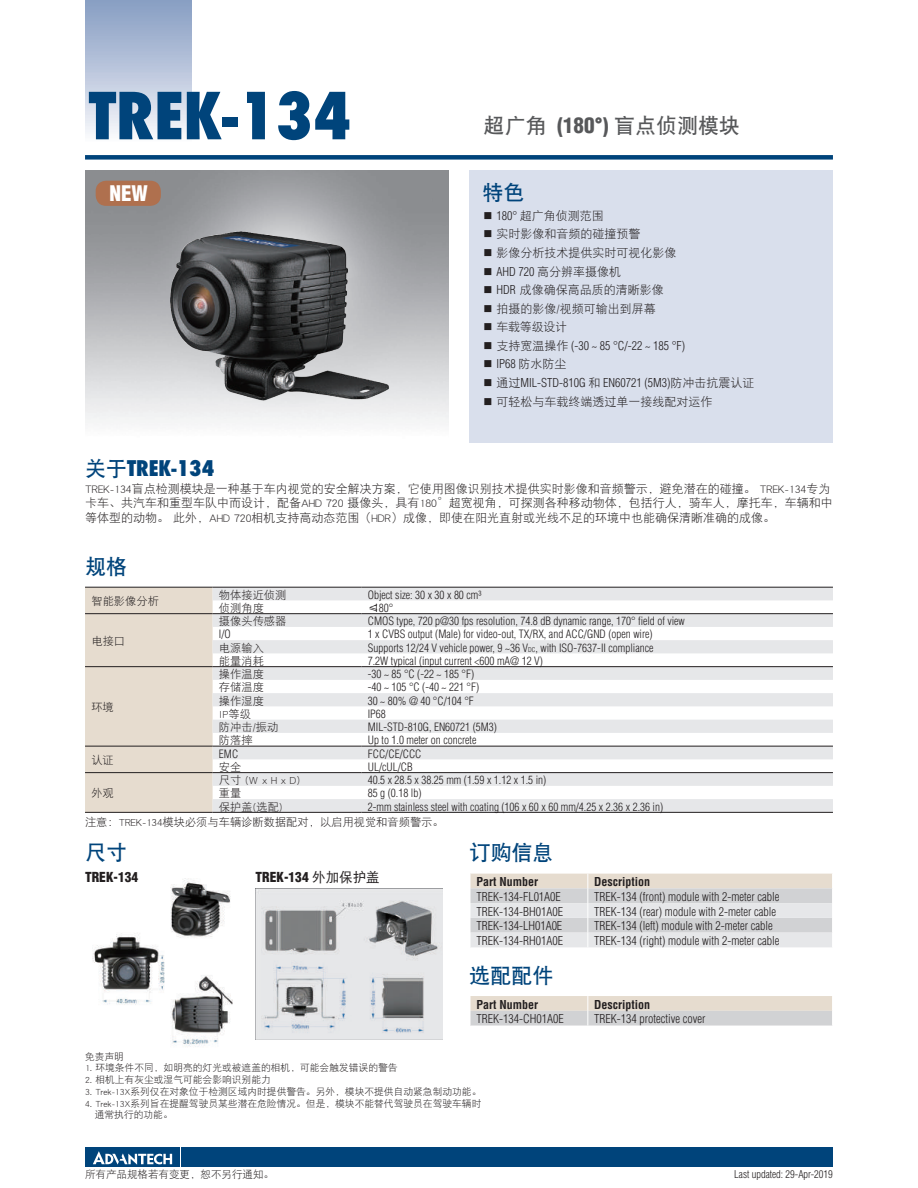
<style>
.page{position:relative;width:918px;height:1188px;background:#fff}
.page>*{position:absolute;margin:0;border:0;box-sizing:border-box;transform-origin:0 0}
.t1{font:800 condensed 63px "Futura";color:#00447b}
.t2{font:21px "DFP Hei W7";color:#57585a}
.t3{font:21px "DFP Hei W7";color:#00447b}
.t4{font:800 condensed 21px "Futura";color:#00447b}
.t5{font:900 condensed 21px "Helvetica";color:#fff}
.t6{font:900 condensed 13.5px "Helvetica";color:#231f20}
.t7{font:300 condensed 12px "Helvetica";color:#231f20}
.t8{font:12px/14.4px "DFP Hei W3";color:#231f20}
.t9{font:700 condensed 12px "Helvetica";color:#231f20}
.t10{font:300 condensed 11.25px "Helvetica";color:#231f20}
.t11{font:11.25px "DFP Hei W3";color:#231f20}
.t12{font:300 condensed 10.5px "Helvetica";color:#231f20}
.t13{font:10.5px "DFP Hei W3";color:#231f20}
.t14{font:9.75px/11.7px "DFP Hei W3";color:#231f20}
.s1{font-family:"Helvetica";font-weight:900;font-stretch:condensed}
.s2{font-family:"Helvetica";font-weight:300;font-stretch:condensed}
.s3{font-family:"DFP Hei W3";font-weight:400;font-stretch:normal}
.s4{font-family:"DFP Hei W7";font-weight:400;font-stretch:normal}
.s5{font-size:6.6px}
.s6{font-family:"DFP Hei W5";font-weight:400;font-stretch:normal}
</style>
<div class="page">
<div style="left:85px;top:155px;width:748px;height:5px;background:#00447b"></div>
<div style="left:85px;top:0;width:106px;height:143px;background:linear-gradient(to bottom,#849bc1,#f9fafc)"></div>
<div style="left:182px;top:1147px;width:651px;height:20px;background:#00447b"></div>
<div style="left:85px;top:1147px;width:95px;height:20px;background:#00447b"></div>
<svg style="left:93px;top:1151px;width:79px;height:14px"></svg>
<div style="left:470px;top:170px;width:363px;height:272px;background:#d9dfec"></div>
<img style="left:85px;top:170px;width:363px;height:253px">
<div style="left:85px;top:588px;width:128px;height:224px;background:#e6dccf"></div>
<svg style="left:213px;top:588px;width:620px;height:224px;fill:#e7e8ea"></svg>
<hr style="left:85px;top:587px;width:128px;height:1px;background:#231f20">
<hr style="left:213px;top:587px;width:148px;height:1px;background:#231f20">
<hr style="left:361px;top:587px;width:472px;height:1px;background:#231f20">
<hr style="left:85px;top:613px;width:128px;height:1px;background:#231f20">
<hr style="left:213px;top:613px;width:148px;height:1px;background:#231f20">
<hr style="left:361px;top:613px;width:472px;height:1px;background:#231f20">
<hr style="left:85px;top:666px;width:128px;height:1px;background:#231f20">
<hr style="left:85px;top:746px;width:128px;height:1px;background:#231f20">
<hr style="left:213px;top:666px;width:148px;height:1px;background:#231f20">
<hr style="left:361px;top:666px;width:472px;height:1px;background:#231f20">
<hr style="left:213px;top:746px;width:148px;height:1px;background:#231f20">
<hr style="left:361px;top:746px;width:472px;height:1px;background:#231f20">
<hr style="left:85px;top:772px;width:128px;height:1px;background:#231f20">
<hr style="left:85px;top:812px;width:128px;height:1px;background:#231f20">
<hr style="left:213px;top:772px;width:148px;height:1px;background:#231f20">
<hr style="left:361px;top:772px;width:472px;height:1px;background:#231f20">
<hr style="left:213px;top:812px;width:148px;height:1px;background:#231f20">
<hr style="left:361px;top:812px;width:472px;height:1px;background:#231f20">
<svg style="left:470px;top:874px;width:362px;height:73px;background:#dddcdb"></svg>
<svg style="left:470px;top:996px;width:362px;height:30px;background:#dcd7d2"></svg>
<img style="left:133px;top:193px;width:285px;height:230px">
<img style="left:93px;top:879px;width:140px;height:168px">
<img style="left:256px;top:888px;width:187px;height:151px">
<div style="left:96px;top:181px;width:65px;height:25px;background:#af704e;border-radius:10px"></div>
<h1 class="t1" style="left:89px;top:73px;width:264px">TREK-134</h1>
<h2 class="t5" style="left:109px;top:180px;width:40px">NEW</h2>
<h2 class="t2" style="left:484px;top:115px;width:258px">超广角 <span class="s1">(180°)</span> 盲点侦测模块</h2>
<h2 class="t3" style="left:482px;top:182px;width:43px">特色</h2>
<p class="t8" style="left:484px;top:208px;width:122px">■ <span class="s2">180°</span> 超广角侦测范围</p>
<p class="t8" style="left:484px;top:227px;width:158px">■ 实时影像和音频的碰撞预警</p>
<p class="t8" style="left:484px;top:245px;width:194px">■ 影像分析技术提供实时可视化影像</p>
<p class="t8" style="left:484px;top:264px;width:139px">■ <span class="s2">AHD 720</span> 高分辨率摄像机</p>
<p class="t8" style="left:484px;top:282px;width:182px">■ <span class="s2">HDR</span> 成像确保高品质的清晰影像</p>
<p class="t8" style="left:484px;top:301px;width:174px">■ 拍摄的影像/视频可输出到屏幕</p>
<p class="t8" style="left:484px;top:319px;width:85px">■ 车载等级设计</p>
<p class="t7" style="left:484px;top:338px;width:203px">■ <span class="s3">支持宽温操作</span> (-30 ~ 85 °C/-22 ~ 185 °F)</p>
<p class="t7" style="left:484px;top:356px;width:84px">■ IP68 <span class="s3">防水防尘</span></p>
<p class="t7" style="left:484px;top:375px;width:272px">■ <span class="s3">通过</span>MIL-STD-810G <span class="s3">和</span> EN60721 (5M3)<span class="s3">防冲击抗震认证</span></p>
<p class="t8" style="left:484px;top:394px;width:230px">■ 可轻松与车载终端透过单一接线配对运作</p>
<h2 class="t4" style="left:85px;top:454px;width:131px"><span class="s4">关于</span>TREK-134</h2>
<p class="t8" style="left:85px;top:481px;width:749px">TREK-134盲点检测模块是一种基于车内视觉的安全解决方案，它使用图像识别技术提供实时影像和音频警示，避免潜在的碰撞。 TREK-134专为卡车、共汽车和重型车队中而设计，配备AHD 720 摄像头，具有180°超宽视角，可探测各种移动物体，包括行人，骑车人，摩托车，车辆和中等体型的动物。 此外，AHD 720相机支持高动态范围（HDR）成像，即使在阳光直射或光线不足的环境中也能确保清晰准确的成像。</p>
<h2 class="t3" style="left:85px;top:556px;width:43px">规格</h2>
<p class="t11" style="left:91px;top:596px;width:69px">智能影像分析</p>
<p class="t11" style="left:219px;top:589px;width:69px">物体接近侦测</p>
<p class="t10" style="left:368px;top:588px;width:115px">Object size: 30 x 30 x 80 cm³</p>
<p class="t11" style="left:219px;top:602px;width:46px">侦测角度</p>
<p class="t10" style="left:368px;top:601px;width:27px">≤180°</p>
<p class="t11" style="left:91px;top:635px;width:35px">电接口</p>
<p class="t11" style="left:91px;top:702px;width:24px">环境</p>
<p class="t11" style="left:91px;top:755px;width:24px">认证</p>
<p class="t11" style="left:219px;top:616px;width:69px">摄像头传感器</p>
<p class="t10" style="left:368px;top:614px;width:319px">CMOS type, 720 p@30 fps resolution, 74.8 dB dynamic range, 170° field of view</p>
<p class="t10" style="left:219px;top:627px;width:13px">I/O</p>
<p class="t10" style="left:368px;top:627px;width:286px">1 x CVBS output (Male) for video-out, TX/RX, and ACC/GND (open wire)</p>
<p class="t11" style="left:219px;top:642px;width:46px">电源输入</p>
<p class="t10" style="left:368px;top:641px;width:287px">Supports 12/24 V vehicle power, 9 ~36 V<span class="s5">DC</span>, with ISO-7637-II compliance</p>
<p class="t11" style="left:219px;top:655px;width:46px">能量消耗</p>
<p class="t10" style="left:368px;top:654px;width:177px">7.2W typical (input current &lt;600 mA@ 12 V)</p>
<p class="t11" style="left:219px;top:669px;width:46px">操作温度</p>
<p class="t10" style="left:368px;top:667px;width:108px">-30 ~ 85 °C (-22 ~ 185 °F)</p>
<p class="t11" style="left:219px;top:682px;width:46px">存储温度</p>
<p class="t10" style="left:368px;top:680px;width:113px">-40 ~ 105 °C (-40 ~ 221 °F)</p>
<p class="t11" style="left:219px;top:695px;width:46px">操作湿度</p>
<p class="t10" style="left:368px;top:694px;width:108px">30 ~ 80% @ 40 °C/104 °F</p>
<p class="t11" style="left:219px;top:708px;width:34px">IP等级</p>
<p class="t10" style="left:368px;top:707px;width:20px">IP68</p>
<p class="t11" style="left:219px;top:721px;width:61px">防冲击/振动</p>
<p class="t10" style="left:368px;top:720px;width:131px">MIL-STD-810G, EN60721 (5M3)</p>
<p class="t11" style="left:219px;top:735px;width:35px">防落摔</p>
<p class="t10" style="left:368px;top:733px;width:110px">Up to 1.0 meter on concrete</p>
<p class="t10" style="left:219px;top:747px;width:21px">EMC</p>
<p class="t10" style="left:368px;top:747px;width:55px">FCC/CE/CCC</p>
<p class="t11" style="left:219px;top:761px;width:24px">安全</p>
<p class="t10" style="left:368px;top:760px;width:47px">UL/cUL/CB</p>
<p class="t11" style="left:219px;top:774px;width:83px">尺寸 (W x H x D)</p>
<p class="t10" style="left:368px;top:773px;width:180px">40.5 x 28.5 x 38.25 mm (1.59 x 1.12 x 1.5 in)</p>
<p class="t11" style="left:219px;top:788px;width:24px">重量</p>
<p class="t10" style="left:368px;top:786px;width:55px">85 g (0.18 lb)</p>
<p class="t11" style="left:219px;top:801px;width:65px">保护盖(选配)</p>
<p class="t10" style="left:368px;top:800px;width:297px">2-mm stainless steel with coating (106 x 60 x 60 mm/4.25 x 2.36 x 2.36 in)</p>
<p class="t11" style="left:85px;top:817px;width:360px">注意：TREK-134模块必须与车辆诊断数据配对，以启用视觉和音频警示。</p>
<p class="t11" style="left:91px;top:788px;width:24px">外观</p>
<h2 class="t3" style="left:85px;top:842px;width:43px">尺寸</h2>
<p class="t6" style="left:85px;top:868px;width:55px">TREK-134</p>
<p class="t6" style="left:256px;top:868px;width:126px">TREK-134 <span class="s6">外加保护盖</span></p>
<h2 class="t3" style="left:470px;top:842px;width:85px">订购信息</h2>
<p class="t9" style="left:476px;top:874px;width:63px">Part Number</p>
<p class="t9" style="left:594px;top:874px;width:57px">Description</p>
<p class="t7" style="left:476px;top:889px;width:86px">TREK-134-FL01A0E</p>
<p class="t7" style="left:594px;top:889px;width:187px">TREK-134 (front) module with 2-meter cable</p>
<p class="t7" style="left:476px;top:904px;width:88px">TREK-134-BH01A0E</p>
<p class="t7" style="left:594px;top:904px;width:183px">TREK-134 (rear) module with 2-meter cable</p>
<p class="t7" style="left:476px;top:919px;width:87px">TREK-134-LH01A0E</p>
<p class="t7" style="left:594px;top:919px;width:180px">TREK-134 (left) module with 2-meter cable</p>
<p class="t7" style="left:476px;top:933px;width:88px">TREK-134-RH01A0E</p>
<p class="t7" style="left:594px;top:933px;width:187px">TREK-134 (right) module with 2-meter cable</p>
<h2 class="t3" style="left:470px;top:965px;width:85px">选配配件</h2>
<p class="t9" style="left:476px;top:997px;width:63px">Part Number</p>
<p class="t9" style="left:594px;top:997px;width:57px">Description</p>
<p class="t7" style="left:476px;top:1012px;width:89px">TREK-134-CH01A0E</p>
<p class="t7" style="left:594px;top:1012px;width:113px">TREK-134 protective cover</p>
<p class="t14" style="left:85px;top:1050px;width:40px">免责声明</p>
<p class="t14" style="left:85px;top:1062px;width:314px">1. 环境条件不同，如明亮的灯光或被遮盖的相机，可能会触发错误的警告</p>
<p class="t14" style="left:85px;top:1074px;width:187px">2. 相机上有灰尘或湿气可能会影响识别能力</p>
<p class="t14" style="left:85px;top:1086px;width:398px">3. Trek-13X系列仅在对象位于检测区域内时提供警告。另外，模块不提供自动紧急制动功能。</p>
<p class="t14" style="left:95px;top:1097px;width:388px;text-indent:-10px">4. Trek-13X系列旨在提醒驾驶员某些潜在危险情况。但是，模块不能替代驾驶员在驾驶车辆时通常执行的功能。</p>
<p class="t13" style="left:85px;top:1169px;width:190px">所有产品规格若有变更，恕不另行通知。</p>
<p class="t12" style="left:734px;top:1167px;width:100px">Last updated: 29-Apr-2019</p>
</div>
